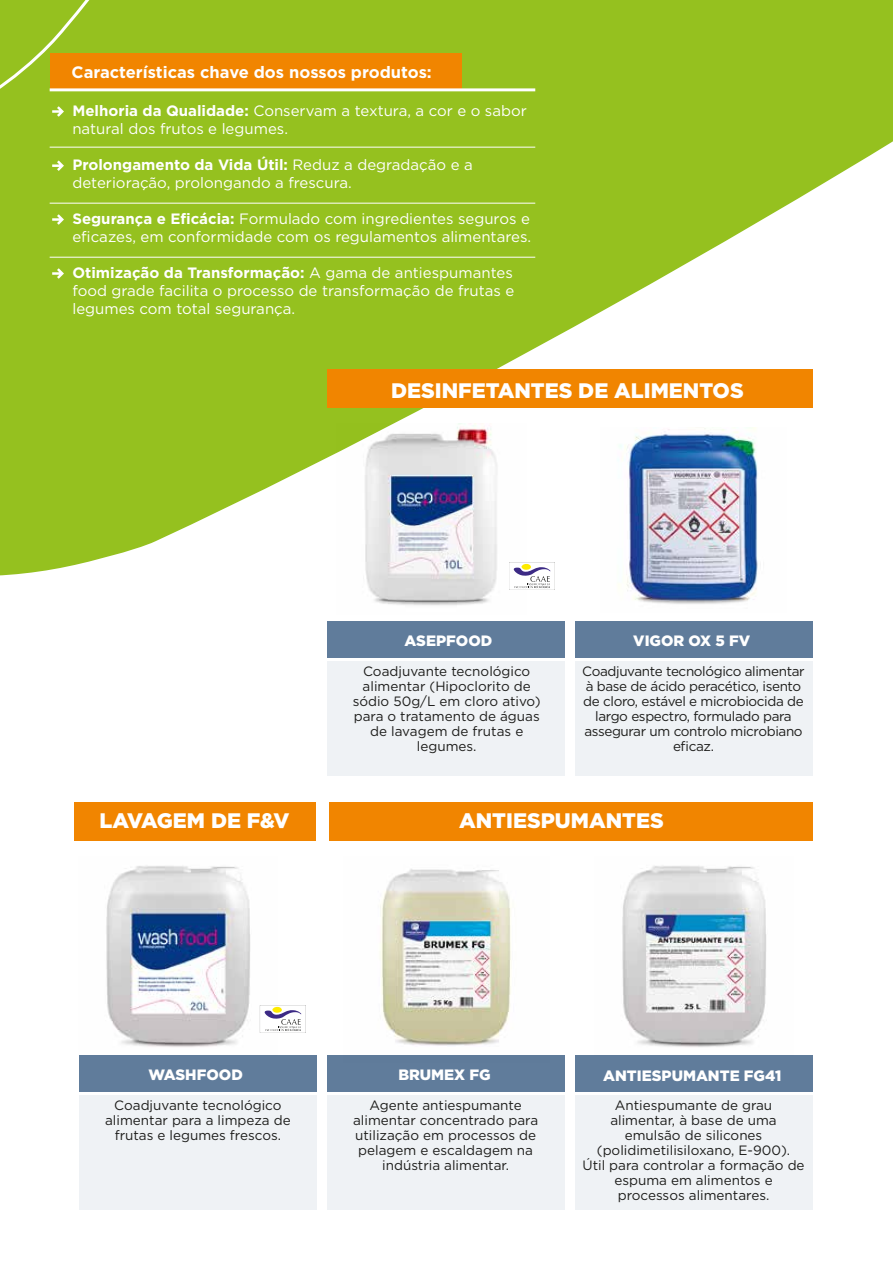
<style>
.page{position:relative;width:893px;height:1263px;background:#fff}
.page>*{position:absolute;margin:0;border:0;box-sizing:border-box;transform-origin:0 0}
.t1{font:900 21px "Gotham";color:#fff}
.t2{font:700 16.5px "Gotham";color:#fff}
.t3{font:15px/18px "Gotham";color:#fff}
.t4{font:900 15px "Gotham";color:#fff}
.t5{font:13.5px/15px "Gotham";color:#1d1d1b;text-align:center}
.t6{font:13.5px/15px "Gotham";letter-spacing:-.025em;color:#1d1d1b;text-align:center}
.s1{font-weight:700}
</style>
<div class="page">
<img style="left:366px;top:576px;width:131px;height:30px">
<img style="left:622px;top:865px;width:144px;height:182px">
<img style="left:106px;top:865px;width:154px;height:182px">
<img style="left:380px;top:869px;width:131px;height:177px">
<img style="left:618px;top:576px;width:139px;height:28px">
<svg style="left:0;top:0;width:893px;height:576px;fill:#95c11f"></svg>
<div style="left:0;top:0;width:357px;height:216px;background:#95c11f"></div>
<div style="left:575px;top:661px;width:237px;height:115px;background:#eff2f5"></div>
<div style="left:575px;top:621px;width:237px;height:37px;background:#607c9b"></div>
<div style="left:50px;top:53px;width:411px;height:37px;background:#f18500"></div>
<div style="left:327px;top:369px;width:485px;height:39px;background:#f18500"></div>
<div style="left:329px;top:802px;width:483px;height:39px;background:#f18500"></div>
<div style="left:74px;top:802px;width:241px;height:39px;background:#f18500"></div>
<div style="left:327px;top:661px;width:238px;height:115px;background:#eff2f5"></div>
<div style="left:327px;top:621px;width:237px;height:37px;background:#607c9b"></div>
<svg style="left:52px;top:106px;width:12px;height:11px"></svg>
<svg style="left:52px;top:161px;width:12px;height:10px"></svg>
<svg style="left:52px;top:214px;width:12px;height:11px"></svg>
<svg style="left:52px;top:268px;width:12px;height:11px"></svg>
<div style="left:327px;top:1095px;width:238px;height:114px;background:#eff2f5"></div>
<div style="left:327px;top:1055px;width:237px;height:37px;background:#607c9b"></div>
<div style="left:79px;top:1095px;width:238px;height:114px;background:#eff2f5"></div>
<div style="left:79px;top:1055px;width:238px;height:37px;background:#607c9b"></div>
<div style="left:575px;top:1095px;width:237px;height:114px;background:#eff2f5"></div>
<div style="left:575px;top:1055px;width:237px;height:37px;background:#607c9b"></div>
<hr style="left:50px;top:88px;width:485px;height:3px;background:#fff">
<hr style="left:50px;top:147px;width:485px;height:1px;background:#fff">
<hr style="left:50px;top:203px;width:485px;height:1px;background:#fff">
<hr style="left:50px;top:257px;width:485px;height:1px;background:#fff">
<svg style="left:260px;top:1005px;width:46px;height:28px"></svg>
<svg style="left:509px;top:562px;width:46px;height:28px"></svg>
<p class="t2" style="left:72px;top:61px;width:362px">Características chave dos nossos produtos:</p>
<p class="t3" style="left:72px;top:102px;width:456px"><span class="s1">Melhoria da Qualidade:</span> Conservam a textura, a cor e o sabor natural dos frutos e legumes.</p>
<p class="t3" style="left:72px;top:156px;width:402px"><span class="s1">Prolongamento da Vida Útil:</span> Reduz a degradação e a deterioração, prolongando a frescura.</p>
<p class="t3" style="left:72px;top:210px;width:460px"><span class="s1">Segurança e Eficácia:</span> Formulado com ingredientes seguros e eficazes, em conformidade com os regulamentos alimentares.</p>
<p class="t3" style="left:72px;top:264px;width:444px;text-align:justify"><span class="s1">Otimização da Transformação:</span> A gama de antiespumantes food grade facilita o processo de transformação de frutas e legumes com total segurança.</p>
<h1 class="t1" style="left:391px;top:378px;width:354px">DESINFETANTES DE ALIMENTOS</h1>
<p class="t4" style="left:405px;top:632px;width:89px">ASEPFOOD</p>
<p class="t4" style="left:633px;top:632px;width:118px">VIGOR OX 5 FV</p>
<p class="t5" style="left:353px;top:664px;width:190px">Coadjuvante tecnológico alimentar (Hipoclorito de sódio 50g/L em cloro ativo) para o tratamento de águas de lavagem de frutas e legumes.</p>
<p class="t6" style="left:582px;top:663px;width:224px">Coadjuvante tecnológico alimentar à base de ácido peracético, isento de cloro, estável e microbiocida de largo espectro, formulado para assegurar um controlo microbiano eficaz.</p>
<h1 class="t1" style="left:100px;top:808px;width:191px">LAVAGEM DE F&amp;V</h1>
<h1 class="t1" style="left:459px;top:808px;width:206px">ANTIESPUMANTES</h1>
<p class="t4" style="left:148px;top:1066px;width:96px">WASHFOOD</p>
<p class="t4" style="left:398px;top:1066px;width:94px">BRUMEX FG</p>
<p class="t4" style="left:603px;top:1066px;width:180px">ANTIESPUMANTE FG41</p>
<p class="t5" style="left:582px;top:1097px;width:224px">Antiespumante de grau alimentar, à base de uma emulsão de silicones (polidimetilisiloxano, E-900).<br>Útil para controlar a formação de espuma em alimentos e processos alimentares.</p>
<p class="t5" style="left:105px;top:1097px;width:187px">Coadjuvante tecnológico alimentar para a limpeza de frutas e legumes frescos.</p>
<p class="t5" style="left:353px;top:1097px;width:187px">Agente antiespumante alimentar concentrado para utilização em processos de pelagem e escaldagem na indústria alimentar.</p>
</div>
